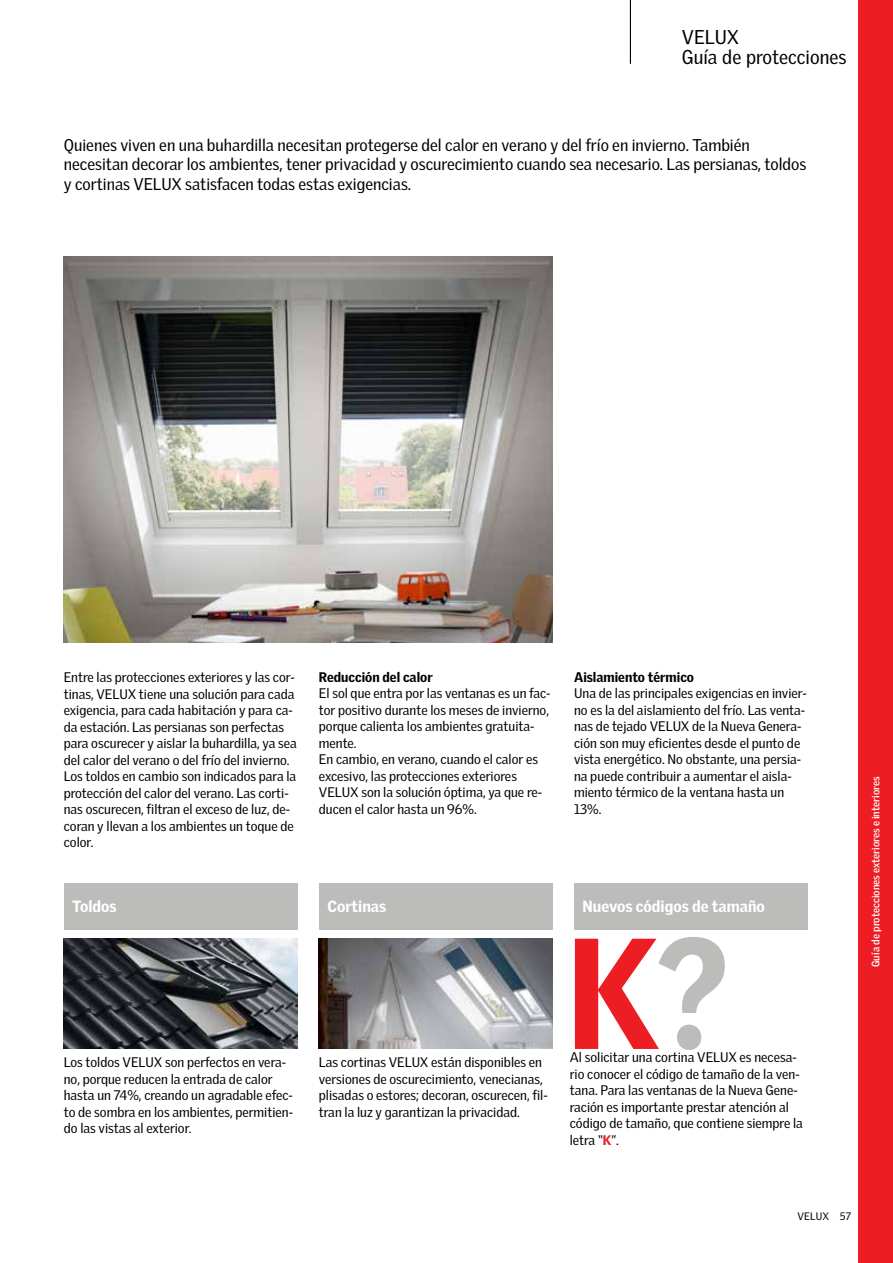
<style>
.page{position:relative;width:893px;height:1263px;background:#fff}
.page>*{position:absolute;margin:0;border:0;box-sizing:border-box;transform-origin:0 0}
.t1{font:900 153.15px "Velux Gothic";color:#ed1d24;scale:.95 1}
.t2{font:19.35px/19.4px "Velux Gothic";color:#000}
.t3{font:16.5px/19.5px "Velux Gothic";color:#000}
.t4{font:900 15.75px "Velux Gothic";color:#fff}
.t5{font:13.5px/16.5px "Velux Gothic";color:#000}
.t6{font:900 13.5px "Velux Gothic";color:#000}
.t7{font:700 10.5px "Velux Gothic";color:#fff}
.t8{font:10.5px "Velux Gothic";color:#000}
.s1{color:#bcbdba}
.s2{font-weight:900;color:#ed1d24}
</style>
<div class="page">
<img style="left:64px;top:257px;width:489px;height:385px">
<div style="left:64px;top:883px;width:234px;height:47px;background:#bcbdba"></div>
<div style="left:319px;top:883px;width:234px;height:47px;background:#bcbdba"></div>
<img style="left:319px;top:938px;width:234px;height:111px">
<img style="left:64px;top:938px;width:234px;height:111px">
<div style="left:859px;top:0;width:34px;height:1263px;background:#ed1d24"></div>
<div style="left:574px;top:883px;width:234px;height:47px;background:#bcbdba"></div>
<hr style="left:630px;top:0;width:1px;height:64px;background:#000">
<h2 class="t2" style="left:682px;top:27px;width:166px">VELUX<br>Guía de protecciones</h2>
<p class="t3" style="left:64px;top:135px;width:744px">Quienes viven en una buhardilla necesitan protegerse del calor en verano y del frío en invierno. También necesitan decorar los ambientes, tener privacidad y oscurecimiento cuando sea necesario. Las persianas, toldos y cortinas VELUX satisfacen todas estas exigencias.</p>
<p class="t5" style="left:64px;top:669px;width:235px">Entre las protecciones exteriores y las cor&shy;tinas, VELUX tiene una solución para cada exigencia, para cada habitación y para ca&shy;da estación. Las persianas son perfectas para oscurecer y aislar la buhardilla, ya sea del calor del verano o del frío del invierno.<br>Los toldos en cambio son indicados para la protección del calor del verano. Las corti&shy;nas oscurecen, filtran el exceso de luz, de&shy;coran y llevan a los ambientes un toque de color.</p>
<p class="t6" style="left:319px;top:668px;width:115px">Reducción del calor</p>
<p class="t5" style="left:319px;top:685px;width:233px">El sol que entra por las ventanas es un fac&shy;tor positivo durante los meses de invierno, porque calienta los ambientes gratuita&shy;mente.<br>En cambio, en verano, cuando el calor es excesivo, las protecciones exteriores VELUX son la solución óptima, ya que re&shy;ducen el calor hasta un 96%.</p>
<p class="t6" style="left:574px;top:668px;width:122px">Aislamiento térmico</p>
<p class="t5" style="left:574px;top:685px;width:234px">Una de las principales exigencias en invier&shy;no es la del aislamiento del frío. Las venta&shy;nas de tejado VELUX de la Nueva Genera&shy;ción son muy eficientes desde el punto de vista energético. No obstante, una persia&shy;na puede contribuir a aumentar el aisla&shy;miento térmico de la ventana hasta un 13%.</p>
<p class="t4" style="left:72px;top:896px;width:46px">Toldos</p>
<p class="t4" style="left:327px;top:896px;width:60px">Cortinas</p>
<p class="t5" style="left:64px;top:1054px;width:231px">Los toldos VELUX son perfectos en vera&shy;no, porque reducen la entrada de calor hasta un 74%, creando un agradable efec&shy;to de sombra en los ambientes, permitien&shy;do las vistas al exterior.</p>
<p class="t5" style="left:319px;top:1054px;width:230px">Las cortinas VELUX están disponibles en versiones de oscurecimiento, venecianas, plisadas o estores; decoran, oscurecen, fil&shy;tran la luz y garantizan la privacidad.</p>
<p class="t4" style="left:583px;top:896px;width:184px">Nuevos códigos de tamaño</p>
<h1 class="t1" style="left:566px;top:897px;width:173px">K<span class="s1">?</span></h1>
<p class="t5" style="left:570px;top:1049px;width:235px">Al solicitar una cortina VELUX es necesa&shy;rio conocer el código de tamaño de la ven&shy;tana. Para las ventanas de la Nueva Gene&shy;ración es importante prestar atención al código de tamaño, que contiene siempre la letra “<span class="s2">K</span>”.</p>
<p class="t7" style="left:869px;top:967px;width:192px;rotate:-90deg">Guía de protecciones exteriores e interiores</p>
<p class="t8" style="left:797px;top:1210px;width:55px">VELUX 57</p>
</div>
